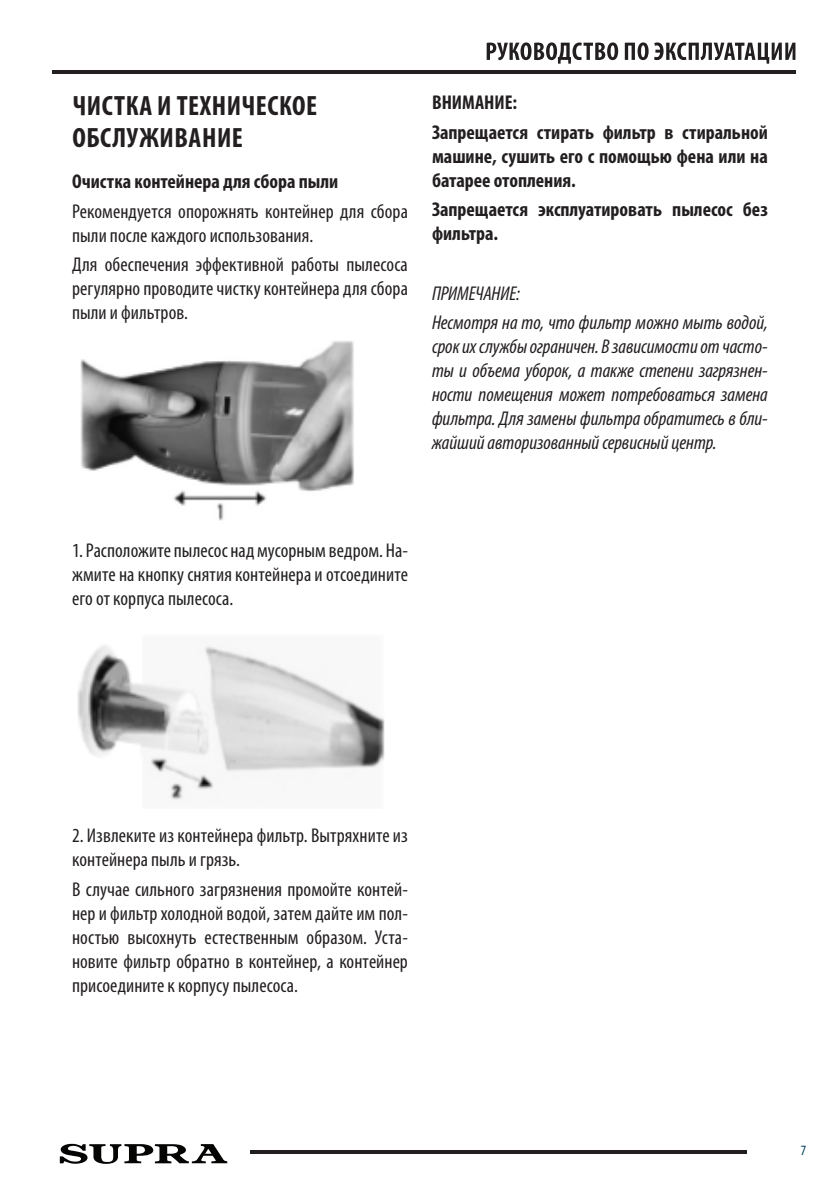
<style>
.page{position:relative;width:840px;height:1191px;background:#fff}
.page>*{position:absolute;margin:0;border:0;box-sizing:border-box;transform-origin:0 0}
.t1{font:700 condensed 28px/32px "Myriad Pro";letter-spacing:.02em;color:#231f20}
.Основной_текст{font:condensed 20px/24px "Myriad Pro";letter-spacing:.005em;color:#231f20;text-align:justify}
.Примечания{font:italic condensed 20px/24px "Myriad Pro";letter-spacing:-.005em;color:#231f20;text-align:justify}
.внимание{font:700 condensed 20px/24px "Myriad Pro";color:#231f20;text-align:justify}
.t2{font:condensed 14.2px "Myriad Pro";color:#013d59}
</style>
<div class="page">
<svg style="left:486px;top:42px;width:131px;height:22px"></svg>
<svg style="left:624px;top:42px;width:171px;height:22px"></svg>
<hr style="left:52px;top:70px;width:743px;height:3px;background:#231f20">
<hr style="left:249px;top:1150px;width:496px;height:4px;background:#231f20">
<svg style="left:60px;top:1143px;width:167px;height:20px"></svg>
<img style="left:80px;top:341px;width:274px;height:180px">
<img style="left:77px;top:645px;width:308px;height:155px">
<h1 class="t1" style="left:72px;top:89px;width:246px">ЧИСТКА И ТЕХНИЧЕСКОЕ<br>ОБСЛУЖИВАНИЕ</h1>
<p class="внимание" style="left:72px;top:169px;width:267px">Очистка контейнера для сбора пыли</p>
<p class="Основной_текст" style="left:72px;top:199px;width:337px">Рекомендуется опорожнять контейнер для сбора пыли после каждого использования.</p>
<p class="Основной_текст" style="left:72px;top:252px;width:337px">Для обеспечения эффективной работы пылесоса регулярно проводите чистку контейнера для сбора пыли и фильтров.</p>
<p class="внимание" style="left:432px;top:90px;width:87px">ВНИМАНИЕ:</p>
<p class="внимание" style="left:432px;top:119px;width:337px">Запрещается стирать фильтр в стиральной машине, сушить его с помощью фена или на батарее отопления.</p>
<p class="внимание" style="left:432px;top:197px;width:337px">Запрещается эксплуатировать пылесос без фильтра.</p>
<p class="Примечания" style="left:432px;top:281px;width:89px">ПРИМЕЧАНИЕ:</p>
<p class="Примечания" style="left:432px;top:310px;width:337px">Несмотря на то, что фильтр можно мыть водой, срок их службы ограничен. В зависимости от часто&shy;ты и объема уборок, а также степени загрязнен&shy;ности помещения может потребоваться замена фильтра. Для замены фильтра обратитесь в бли&shy;жайший авторизованный сервисный центр.</p>
<p class="Основной_текст" style="left:72px;top:538px;width:337px">1. Расположите пылесос над мусорным ведром. На&shy;жмите на кнопку снятия контейнера и отсоедините его от корпуса пылесоса.</p>
<p class="Основной_текст" style="left:72px;top:823px;width:337px">2. Извлеките из контейнера фильтр. Вытряхните из контейнера пыль и грязь.</p>
<p class="Основной_текст" style="left:72px;top:877px;width:337px">В случае сильного загрязнения промойте контей&shy;нер и фильтр холодной водой, затем дайте им пол&shy;ностью высохнуть естественным образом. Уста&shy;новите фильтр обратно в контейнер, а контейнер присоедините к корпусу пылесоса.</p>
<p class="t2" style="left:800px;top:1141px;width:7px">7</p>
</div>
